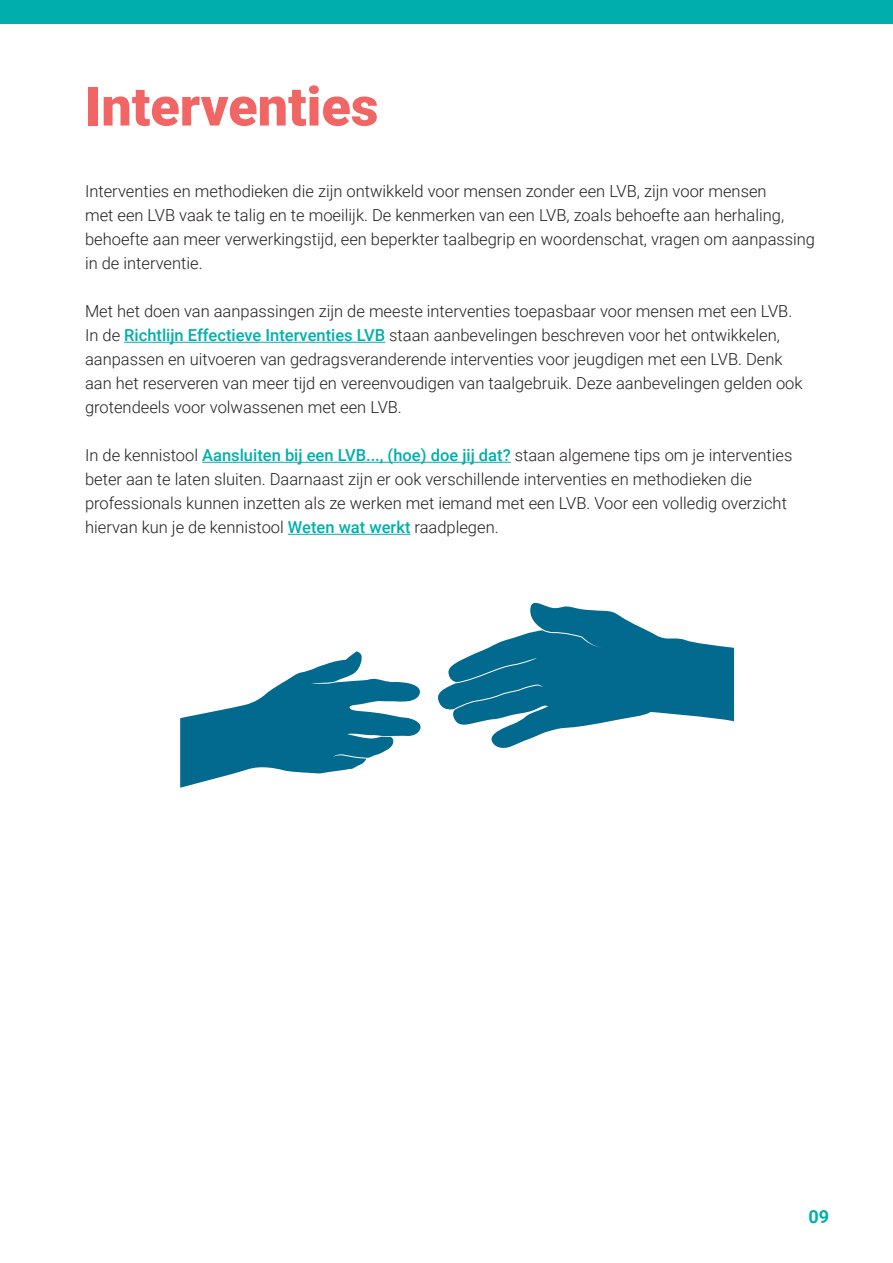
<style>
.page{position:relative;width:893px;height:1263px;background:#fff}
.page>*{position:absolute;margin:0;border:0;box-sizing:border-box;transform-origin:0 0}
.t1{font:900 54px "Roboto";color:#f16664}
.t2{font:700 18px "Roboto";color:#00afad}
.t3{font:300 16.5px/24px "Roboto";color:#231f20}
.s1{font-weight:500;color:#00afad}
</style>
<div class="page">
<div style="left:0;top:0;width:893px;height:23px;background:#00afad"></div>
<hr style="left:124px;top:342px;width:261px;height:1px;background:#00afad">
<hr style="left:202px;top:462px;width:309px;height:1px;background:#00afad">
<hr style="left:288px;top:534px;width:122px;height:1px;background:#00afad">
<svg style="left:438px;top:602px;width:296px;height:146px"></svg>
<svg style="left:180px;top:651px;width:241px;height:137px"></svg>
<h1 class="t1" style="left:85px;top:69px;width:295px">Interventies</h1>
<p class="t3" style="left:85px;top:179px;width:732px">Interventies en methodieken die zijn ontwikkeld voor mensen zonder een LVB, zijn voor mensen<br>met een LVB vaak te talig en te moeilijk. De kenmerken van een LVB, zoals behoefte aan herhaling, behoefte aan meer verwerkingstijd, een beperkter taalbegrip en woordenschat, vragen om aanpassing in de interventie.</p>
<p class="t3" style="left:85px;top:299px;width:719px">Met het doen van aanpassingen zijn de meeste interventies toepasbaar voor mensen met een LVB.<br>In de <span class="s1">Richtlijn Effectieve Interventies LVB</span> staan aanbevelingen beschreven voor het ontwikkelen, aanpassen en uitvoeren van gedragsveranderende interventies voor jeugdigen met een LVB. Denk aan het reserveren van meer tijd en vereenvoudigen van taalgebruik. Deze aanbevelingen gelden ook grotendeels voor volwassenen met een LVB.</p>
<p class="t3" style="left:85px;top:443px;width:709px">In de kennistool <span class="s1">Aansluiten bij een LVB..., (hoe) doe jij dat?</span> staan algemene tips om je interventies beter aan te laten sluiten. Daarnaast zijn er ook verschillende interventies en methodieken die professionals kunnen inzetten als ze werken met iemand met een LVB. Voor een volledig overzicht hiervan kun je de kennistool <span class="s1">Weten wat werkt</span> raadplegen.</p>
<p class="t2" style="left:808px;top:1204px;width:22px">09</p>
</div>
